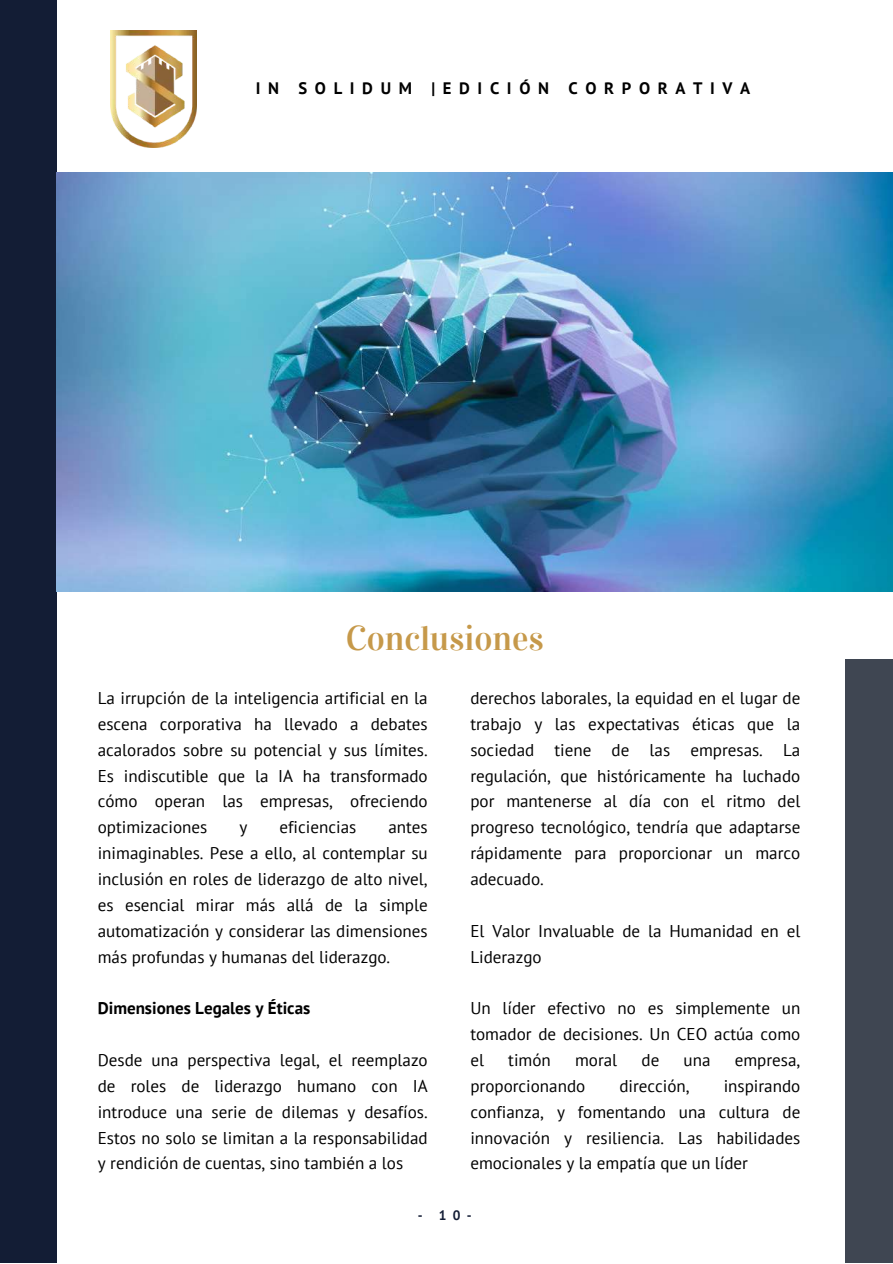
<style>
.page{position:relative;width:893px;height:1264px;background:#fff}
.page>*{position:absolute;margin:0;border:0;box-sizing:border-box;transform-origin:0 0}
.t1{font:34.5px "Vidaloka";color:#c6994a}
.t2{font:17.1px/25.8px "PT Sans";color:#000;text-align:justify}
.t3{font:700 17.1px "PT Sans";color:#000}
.t4{font:700 16.65px "PT Sans";letter-spacing:.46em;color:#000}
.t5{font:700 13.65px "PT Sans";color:#131d35}
</style>
<div class="page">
<div style="left:845px;top:659px;width:47px;height:603px;background:#3f4652"></div>
<div style="left:0;top:0;width:56px;height:1262px;background:#131d35"></div>
<img style="left:110px;top:31px;width:87px;height:116px">
<img style="left:57px;top:173px;width:835px;height:418px">
<p class="t4" style="left:256px;top:77px;width:496px">IN SOLIDUM |EDICIÓN CORPORATIVA</p>
<h1 class="t1" style="left:345px;top:617px;width:200px">Conclusiones</h1>
<p class="t2" style="left:98px;top:684px;width:331px">La irrupción de la inteligencia artificial en la escena corporativa ha llevado a debates acalorados sobre su potencial y sus límites.<br>Es indiscutible que la IA ha transformado cómo operan las empresas, ofreciendo optimizaciones</p>
<p class="t2" style="left:239px;top:814px;width:9px">y</p>
<p class="t2" style="left:279px;top:814px;width:78px">eficiencias</p>
<p class="t2" style="left:98px;top:814px;width:331px;text-indent:290px">antes inimaginables. Pese a ello, al contemplar su inclusión en roles de liderazgo de alto nivel, es esencial mirar más allá de la simple automatización y considerar las dimensiones más profundas y humanas del liderazgo.</p>
<p class="t3" style="left:98px;top:996px;width:214px">Dimensiones Legales y Éticas</p>
<p class="t2" style="left:98px;top:1046px;width:331px">Desde una perspectiva legal, el reemplazo de roles de liderazgo humano con IA introduce una serie de dilemas y desafíos.<br>Estos no solo se limitan a la responsabilidad y rendición de cuentas, sino también a los</p>
<p class="t2" style="left:470px;top:684px;width:331px">derechos laborales, la equidad en el lugar de trabajo y las expectativas éticas que la sociedad tiene de las empresas. La regulación, que históricamente ha luchado por mantenerse al día con el ritmo del progreso tecnológico, tendría que adaptarse rápidamente para proporcionar un marco adecuado.</p>
<p class="t2" style="left:470px;top:917px;width:331px">El Valor Invaluable de la Humanidad en el<br>Liderazgo</p>
<p class="t2" style="left:470px;top:995px;width:331px">Un líder efectivo no es simplemente un tomador de decisiones. Un CEO actúa como el</p>
<p class="t2" style="left:508px;top:1046px;width:44px">timón</p>
<p class="t2" style="left:575px;top:1046px;width:44px">moral</p>
<p class="t2" style="left:641px;top:1046px;width:19px">de</p>
<p class="t2" style="left:683px;top:1046px;width:28px">una</p>
<p class="t2" style="left:734px;top:1046px;width:67px">empresa,</p>
<p class="t2" style="left:470px;top:1072px;width:116px">proporcionando</p>
<p class="t2" style="left:619px;top:1072px;width:72px">dirección,</p>
<p class="t2" style="left:470px;top:1072px;width:331px;text-indent:253px">inspirando confianza, y fomentando una cultura de innovación y resiliencia. Las habilidades emocionales y la empatía que un líder</p>
<p class="t5" style="left:418px;top:1206px;width:55px">- 10-</p>
</div>
